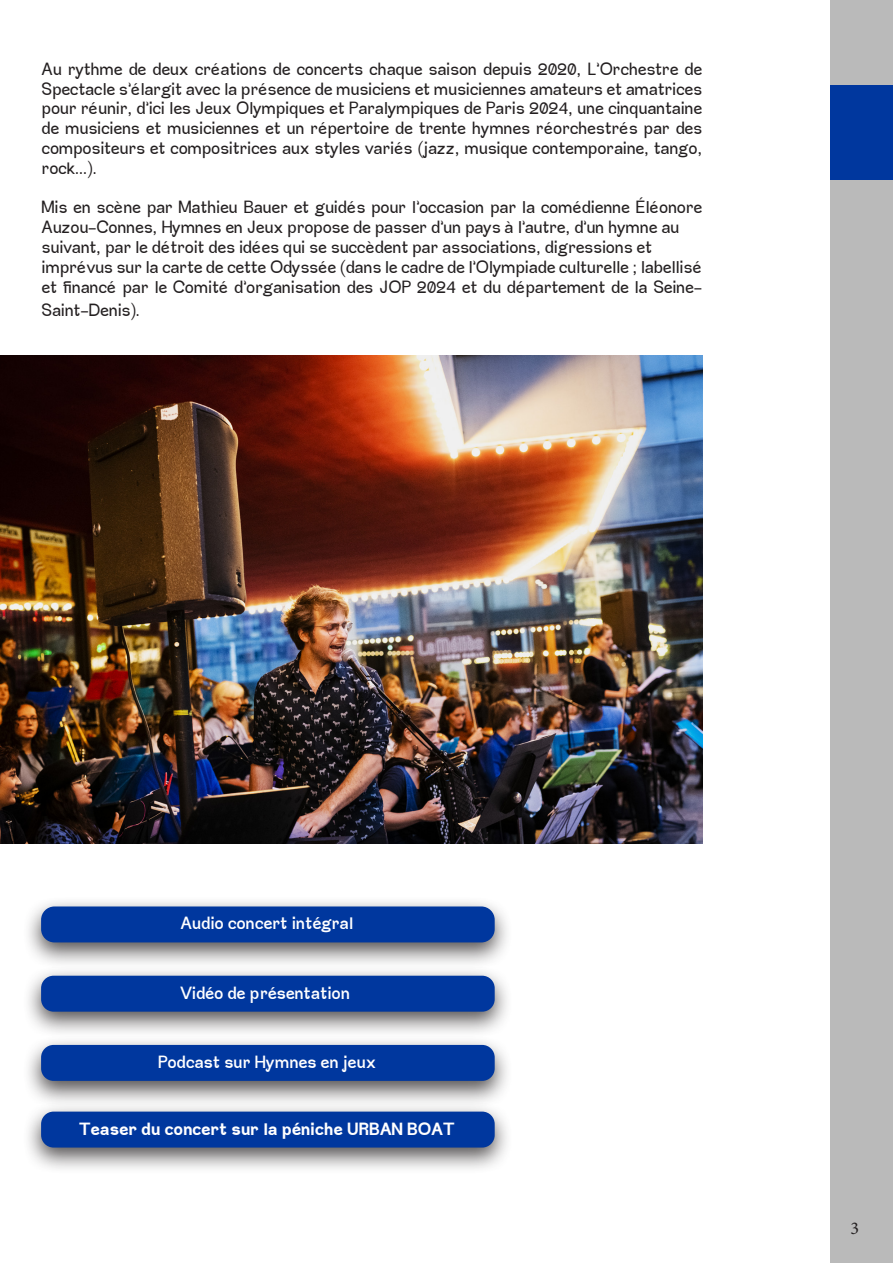
<style>
.page{position:relative;width:893px;height:1263px;background:#fff}
.page>*{position:absolute;margin:0;border:0;box-sizing:border-box;transform-origin:0 0}
.t1{font:18px "Minion Pro";color:#231f20}
.t2{font:16.5px/19.8px "FUNGIS";color:#231f20}
.t3{font:700 16.5px "FUNGIS";color:#fff}
.t4{font:800 16.5px "FUNGIS";color:#fff}
</style>
<div class="page">
<div style="left:831px;top:0;width:62px;height:1263px;background:#bababa"></div>
<div style="left:831px;top:85px;width:62px;height:94px;background:#00379e"></div>
<img style="left:0;top:355px;width:702px;height:488px">
<div style="left:23px;top:896px;width:490px;height:74px;background:#231f20;opacity:.78"></div>
<div style="left:41px;top:906px;width:454px;height:36px;background:#00379e;border-radius:13px"></div>
<div style="left:23px;top:1035px;width:490px;height:73px;background:#231f20;opacity:.78"></div>
<div style="left:41px;top:1045px;width:454px;height:36px;background:#00379e;border-radius:12px"></div>
<div style="left:23px;top:966px;width:490px;height:73px;background:#231f20;opacity:.78"></div>
<div style="left:41px;top:976px;width:454px;height:36px;background:#00379e;border-radius:12px"></div>
<div style="left:23px;top:1101px;width:490px;height:74px;background:#231f20;opacity:.78"></div>
<div style="left:41px;top:1111px;width:454px;height:36px;background:#00379e;border-radius:12px"></div>
<p class="t2" style="left:42px;top:59px;width:662px;text-align:justify">Au rythme de deux créations de concerts chaque saison depuis 2020, L’Orchestre de Spectacle s’élargit avec la présence de musiciens et musiciennes amateurs et amatrices pour réunir, d’ici les Jeux Olympiques et Paralympiques de Paris 2024, une cinquantaine de musiciens et musiciennes et un répertoire de trente hymnes réorchestrés par des compositeurs et compositrices aux styles variés (jazz, musique contemporaine, tango, rock...).</p>
<p class="t2" style="left:42px;top:198px;width:662px">Mis en scène par Mathieu Bauer et guidés pour l’occasion par la comédienne Éléonore<br>Auzou-Connes, Hymnes en Jeux propose de passer d’un pays à l’autre, d’un hymne au</p>
<p class="t2" style="left:42px;top:237px;width:612px">suivant, par le détroit des idées qui se succèdent par associations, digressions et</p>
<p class="t2" style="left:42px;top:257px;width:662px">imprévus sur la carte de cette Odyssée (dans le cadre de l’Olympiade culturelle ; labellisé et financé par le Comité d’organisation des JOP 2024 et du département de la Seine-</p>
<p class="t2" style="left:42px;top:300px;width:100px">Saint-Denis).</p>
<p class="t3" style="left:181px;top:913px;width:174px">Audio concert intégral</p>
<p class="t3" style="left:181px;top:983px;width:171px">Vidéo de présentation</p>
<p class="t3" style="left:158px;top:1052px;width:220px">Podcast sur Hymnes en jeux</p>
<p class="t4" style="left:80px;top:1118px;width:377px">Teaser du concert sur la péniche URBAN BOAT</p>
<p class="t1" style="left:850px;top:1216px;width:10px">3</p>
</div>
